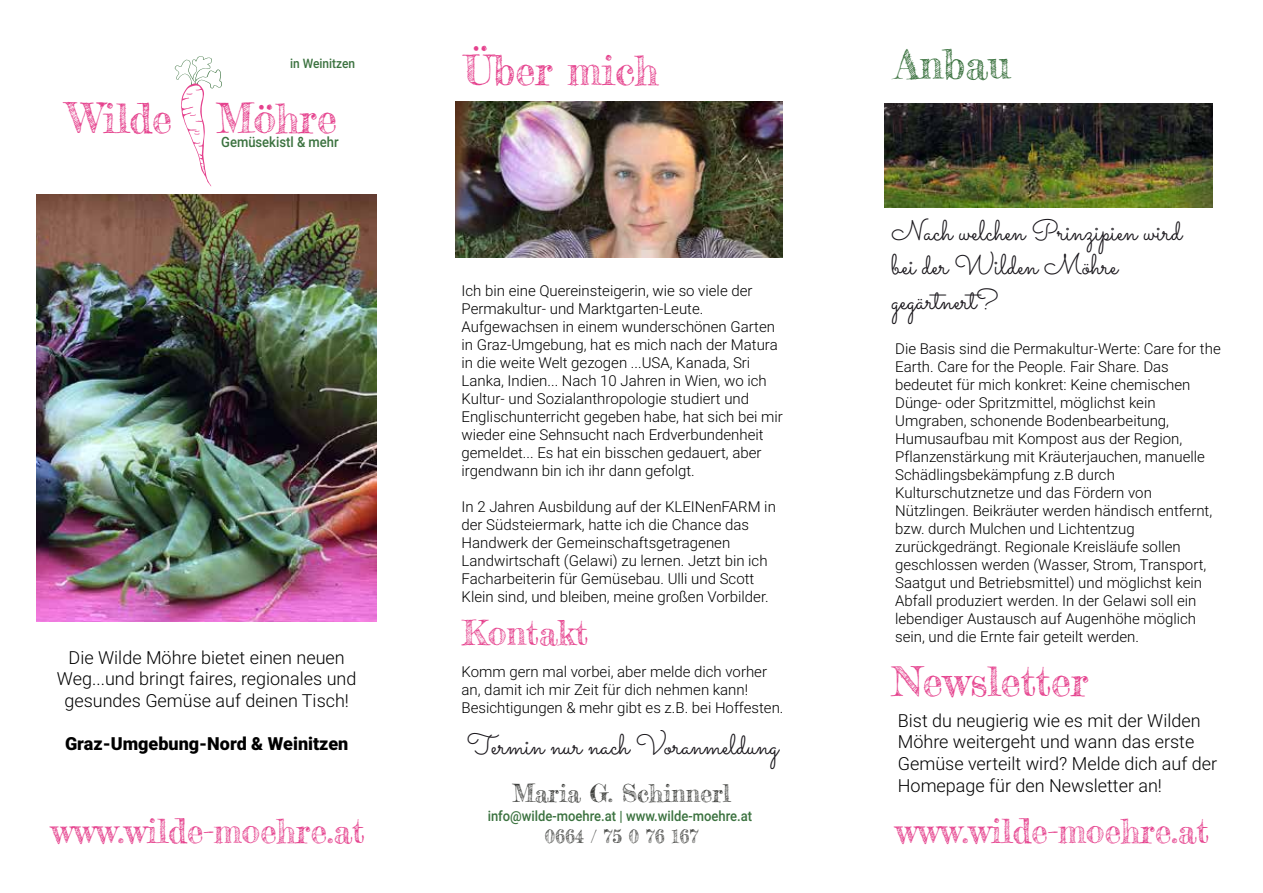
<style>
.page{position:relative;width:1263px;height:893px;background:#fff}
.page>*{position:absolute;margin:0;border:0;box-sizing:border-box;transform-origin:0 0}
.t1{font:40.65px "Frederickathe Great";color:#e5418d}
.t2{font:40.65px "Frederickathe Great";color:#3b723f}
.t3{font:33.75px "Frederickathe Great";color:#e5418d}
.t4{font:33.45px "Frederickathe Great";color:#e5418d}
.t5{font:28.65px/34.3px "Sacramento";color:#1a171c}
.t6{font:24.45px "Frederickathe Great";color:#3b3c39}
.t7{font:18.3px "Frederickathe Great";color:#3b3c39}
.t8{font:300 18px/21.6px "Roboto";color:#000;text-align:center}
.t9{font:900 18px "Roboto";color:#000}
.t10{font:300 15px/18px "Roboto";color:#000}
.t11{font:500 14.25px "Roboto";color:#3b723f;scale:.92 1}
.t12{font:500 13.05px "Roboto";color:#3b723f;scale:.92 1}
</style>
<div class="page">
<img style="left:37px;top:194px;width:340px;height:428px">
<svg style="left:175px;top:56px;width:47px;height:130px"></svg>
<img style="left:455px;top:102px;width:328px;height:156px">
<img style="left:884px;top:104px;width:328px;height:103px">
<p class="t12" style="left:290px;top:54px;width:72px">in Weinitzen</p>
<h1 class="t1" style="left:68px;top:93px;width:271px">Wilde Möhre</h1>
<p class="t11" style="left:221px;top:132px;width:129px">Gemüsekistl &amp; mehr</p>
<p class="t8" style="left:57px;top:646px;width:301px">Die Wilde Möhre bietet einen neuen<br>Weg...und bringt faires, regionales und gesundes Gemüse auf deinen Tisch!</p>
<p class="t9" style="left:65px;top:731px;width:285px">Graz-Umgebung-Nord &amp; Weinitzen</p>
<h3 class="t4" style="left:51px;top:810px;width:315px">www.wilde-moehre.at</h3>
<h1 class="t1" style="left:465px;top:45px;width:195px">Über mich</h1>
<p class="t10" style="left:461px;top:281px;width:323px">Ich bin eine Quereinsteigerin, wie so viele der Permakultur- und Marktgarten-Leute.<br>Aufgewachsen in einem wunderschönen Garten in Graz-Umgebung, hat es mich nach der Matura in die weite Welt gezogen ...USA, Kanada, Sri Lanka, Indien... Nach 10 Jahren in Wien, wo ich Kultur- und Sozialanthropologie studiert und Englischunterricht gegeben habe, hat sich bei mir wieder eine Sehnsucht nach Erdverbundenheit gemeldet... Es hat ein bisschen gedauert, aber irgendwann bin ich ihr dann gefolgt.</p>
<p class="t10" style="left:461px;top:497px;width:316px">In 2 Jahren Ausbildung auf der KLEINenFARM in der Südsteiermark, hatte ich die Chance das Handwerk der Gemeinschaftsgetragenen Landwirtschaft (Gelawi) zu lernen. Jetzt bin ich Facharbeiterin für Gemüsebau. Ulli und Scott Klein sind, und bleiben, meine großen Vorbilder.</p>
<h2 class="t3" style="left:462px;top:612px;width:128px">Kontakt</h2>
<p class="t10" style="left:461px;top:662px;width:323px">Komm gern mal vorbei, aber melde dich vorher an, damit ich mir Zeit für dich nehmen kann!<br>Besichtigungen &amp; mehr gibt es z.B. bei Hoffesten.</p>
<h3 class="t5" style="left:467px;top:727px;width:313px">Termin nur nach Voranmeldung</h3>
<h3 class="t6" style="left:512px;top:778px;width:220px">Maria G. Schinnerl</h3>
<p class="t7" style="left:545px;top:825px;width:155px">0664 / 75 0 76 167</p>
<p class="t11" style="left:488px;top:806px;width:289px">info@wilde-moehre.at | www.wilde-moehre.at</p>
<h1 class="t2" style="left:895px;top:39px;width:117px">Anbau</h1>
<h3 class="t5" style="left:891px;top:213px;width:292px">Nach welchen Prinzipien wird bei der Wilden Möhre gegärtnert?</h3>
<p class="t10" style="left:895px;top:339px;width:327px">Die Basis sind die Permakultur-Werte: Care for the Earth. Care for the People. Fair Share. Das bedeutet für mich konkret: Keine chemischen Dünge- oder Spritzmittel, möglichst kein Umgraben, schonende Bodenbearbeitung, Humusaufbau mit Kompost aus der Region, Pflanzenstärkung mit Kräuterjauchen, manuelle Schädlingsbekämpfung z.B durch Kulturschutznetze und das Fördern von Nützlingen. Beikräuter werden händisch entfernt, bzw. durch Mulchen und Lichtentzug zurückgedrängt. Regionale Kreisläufe sollen geschlossen werden (Wasser, Strom, Transport, Saatgut und Betriebsmittel) und möglichst kein Abfall produziert werden. In der Gelawi soll ein lebendiger Austausch auf Augenhöhe möglich sein, und die Ernte fair geteilt werden.</p>
<h1 class="t1" style="left:892px;top:656px;width:198px">Newsletter</h1>
<p class="t8" style="left:898px;top:709px;width:321px;text-align:left">Bist du neugierig wie es mit der Wilden Möhre weitergeht und wann das erste Gemüse verteilt wird? Melde dich auf der Homepage für den Newsletter an!</p>
<h3 class="t4" style="left:895px;top:810px;width:315px">www.wilde-moehre.at</h3>
</div>
